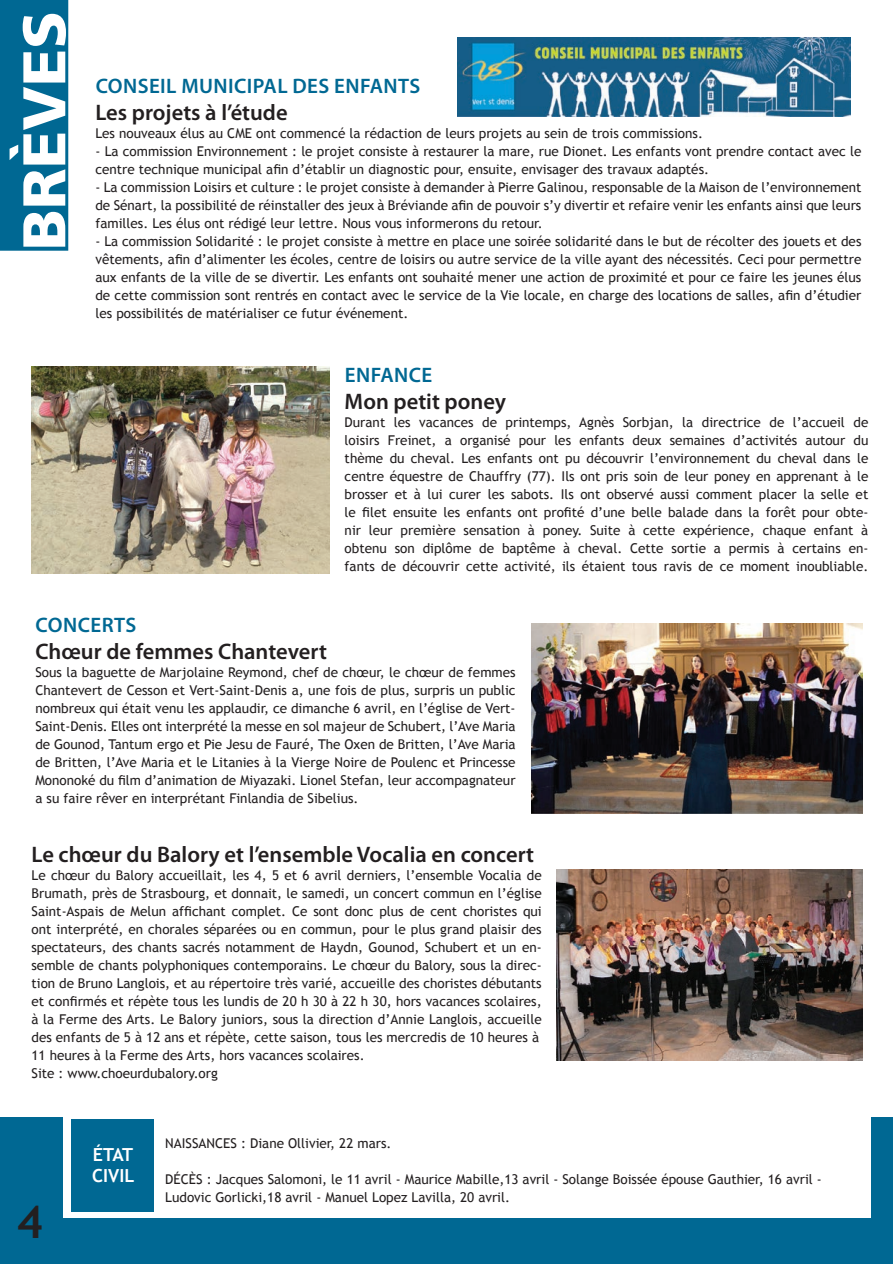
<style>
.page{position:relative;width:893px;height:1264px;background:#fff}
.page>*{position:absolute;margin:0;border:0;box-sizing:border-box;transform-origin:0 0}
.t1{font:700 45px "Trebuchet MS";color:#231f20}
.t2{font:600 22.5px "Myriad Pro";color:#231f20}
.t3{font:600 21px "Myriad Pro";letter-spacing:.02em;color:#006893}
.t4{font:700 18px/21.6px "Trebuchet MS";color:#fff}
.t5{font:13.5px/18px "Trebuchet MS";color:#231f20;text-align:justify}
</style>
<div class="page">
<div style="left:0;top:1118px;width:893px;height:146px;background:#006893"></div>
<div style="left:63px;top:1102px;width:807px;height:116px;background:#fff"></div>
<div style="left:71px;top:1119px;width:83px;height:93px;background:#006893"></div>
<img style="left:531px;top:624px;width:331px;height:189px">
<img style="left:557px;top:869px;width:305px;height:191px">
<img style="left:32px;top:366px;width:298px;height:207px">
<img style="left:457px;top:38px;width:394px;height:78px">
<svg style="left:0;top:0;width:68px;height:251px"></svg>
<h3 class="t3" style="left:96px;top:72px;width:324px">Conseil municipal des enfants</h3>
<h2 class="t2" style="left:95px;top:98px;width:194px">Les projets à l’étude</h2>
<p class="t5" style="left:95px;top:124px;width:609px">Les nouveaux élus au CME ont commencé la rédaction de leurs projets au sein de trois commissions.</p>
<p class="t5" style="left:95px;top:142px;width:767px">- La commission Environnement : le projet consiste à restaurer la mare, rue Dionet. Les enfants vont prendre contact avec le centre technique municipal afin d’établir un diagnostic pour, ensuite, envisager des travaux adaptés.</p>
<p class="t5" style="left:95px;top:178px;width:767px">- La commission Loisirs et culture : le projet consiste à demander à Pierre Galinou, responsable de la Maison de l’environnement de Sénart, la possibilité de réinstaller des jeux à Bréviande afin de pouvoir s’y divertir et refaire venir les enfants ainsi que leurs familles. Les élus ont rédigé leur lettre. Nous vous informerons du retour.</p>
<p class="t5" style="left:95px;top:232px;width:767px">- La commission Solidarité : le projet consiste à mettre en place une soirée solidarité dans le but de récolter des jouets et des vêtements, afin d’alimenter les écoles, centre de loisirs ou autre service de la ville ayant des nécessités. Ceci pour permettre aux enfants de la ville de se divertir. Les enfants ont souhaité mener une action de proximité et pour ce faire les jeunes élus de cette commission sont rentrés en contact avec le service de la Vie locale, en charge des locations de salles, afin d’étudier les possibilités de matérialiser ce futur événement.</p>
<h3 class="t3" style="left:345px;top:361px;width:50px">EN FANCE</h3>
<h2 class="t2" style="left:344px;top:387px;width:163px">Mon petit poney</h2>
<p class="t5" style="left:344px;top:413px;width:525px">Durant les vacances de printemps, Agnès Sorbjan, la directrice de l’accueil de loisirs Freinet, a organisé pour les enfants deux semaines d’activités autour du thème du cheval. Les enfants ont pu découvrir l’environnement du cheval dans le centre équestre de Chauffry (77). Ils ont pris soin de leur poney en apprenant à le brosser et à lui curer les sabots. Ils ont observé aussi comment placer la selle et le filet ensuite les enfants ont profité d’une belle balade dans la forêt pour obte&shy;nir leur première sensation à poney. Suite à cette expérience, chaque enfant à obtenu son diplôme de baptême à cheval. Cette sortie a permis à certains en&shy;fants de découvrir cette activité, ils étaient tous ravis de ce moment inoubliable.</p>
<h3 class="t3" style="left:36px;top:612px;width:102px">concertS</h3>
<h2 class="t2" style="left:35px;top:637px;width:293px">Chœur de femmes Chantevert</h2>
<p class="t5" style="left:35px;top:664px;width:481px">Sous la baguette de Marjolaine Reymond, chef de chœur, le chœur de femmes Chantevert de Cesson et Vert-Saint-Denis a, une fois de plus, surpris un public nombreux qui était venu les applaudir, ce dimanche 6 avril, en l’église de Vert-Saint-Denis. Elles ont interprété la messe en sol majeur de Schubert, l’Ave Maria de Gounod, Tantum ergo et Pie Jesu de Fauré, The Oxen de Britten, l’Ave Maria de Britten, l’Ave Maria et le Litanies à la Vierge Noire de Poulenc et Princesse Mononoké du film d’animation de Miyazaki. Lionel Stefan, leur accompagnateur a su faire rêver en interprétant Finlandia de Sibelius.</p>
<h2 class="t2" style="left:32px;top:840px;width:504px">Le chœur du Balory et l’ensemble Vocalia en concert</h2>
<p class="t5" style="left:32px;top:866px;width:512px;text-align:left">Le chœur du Balory accueillait, les 4, 5 et 6 avril derniers, l’ensemble Vocalia de Brumath, près de Strasbourg, et donnait, le samedi, un concert commun en l’église Saint-Aspais de Melun affichant complet. Ce sont donc plus de cent choristes qui ont interprété, en chorales séparées ou en commun, pour le plus grand plaisir des spectateurs, des chants sacrés notamment de Haydn, Gounod, Schubert et un en&shy;semble de chants polyphoniques contemporains. Le chœur du Balory, sous la direc&shy;tion de Bruno Langlois, et au répertoire très varié, accueille des choristes débutants et confirmés et répète tous les lundis de 20 h 30 à 22 h 30, hors vacances scolaires, à la Ferme des Arts. Le Balory juniors, sous la direction d’Annie Langlois, accueille des enfants de 5 à 12 ans et répète, cette saison, tous les mercredis de 10 heures à 11 heures à la Ferme des Arts, hors vacances scolaires.<br>Site : www.choeurdubalory.org</p>
<h1 class="t1" style="left:17px;top:1194px;width:28px">4</h1>
<h3 class="t4" style="left:92px;top:1143px;width:43px">É TAT<br>CIVIL</h3>
<p class="t5" style="left:165px;top:1134px;width:228px">NAISSANCES : Diane Ollivier, 22 mars.</p>
<p class="t5" style="left:165px;top:1170px;width:658px">Décès : Jacques Salomoni, le 11 avril - Maurice Mabille,13 avril - Solange Boissée épouse Gauthier, 16 avril -<br>Ludovic Gorlicki,18 avril - Manuel Lopez Lavilla, 20 avril.</p>
</div>
